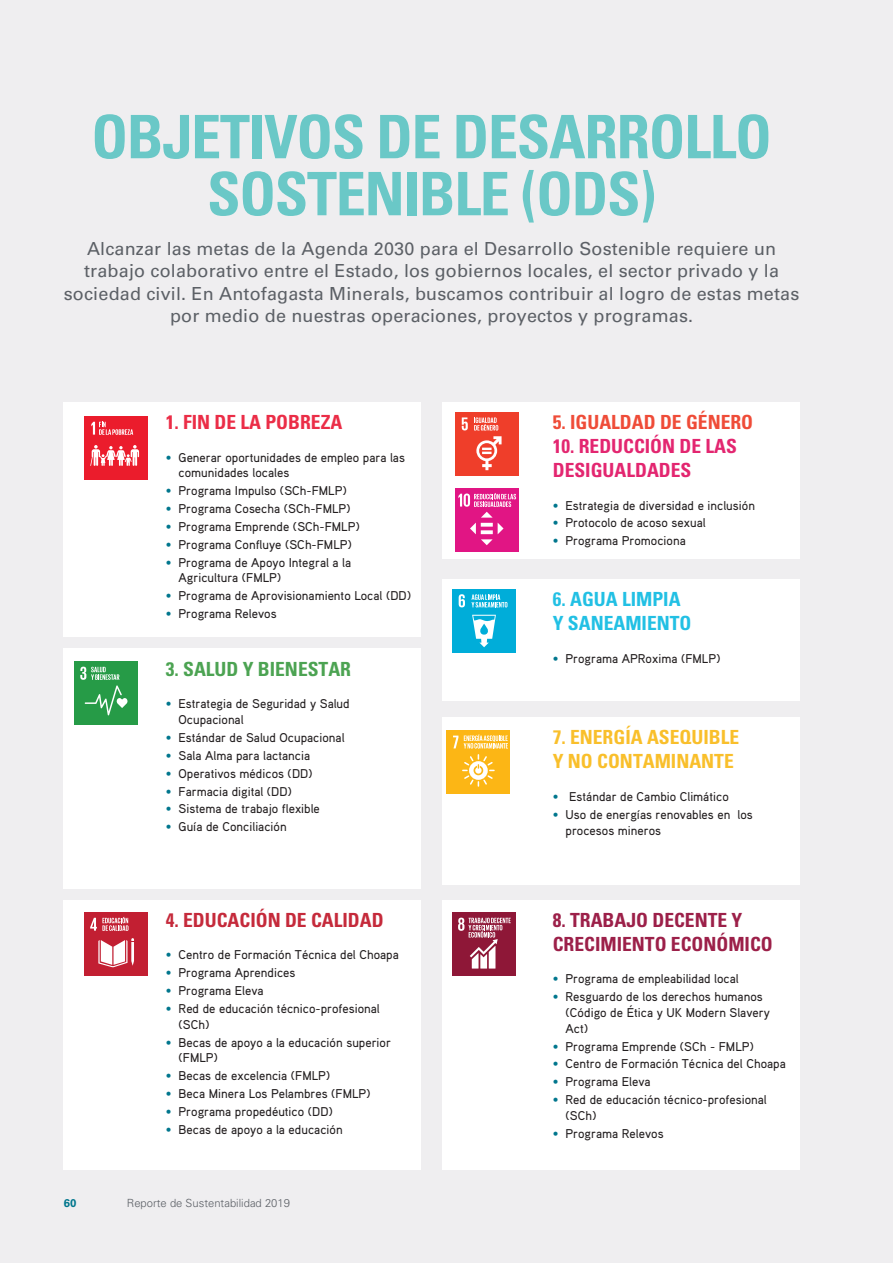
<style>
.page{position:relative;width:893px;height:1263px;background:#efeef0}
.page>*{position:absolute;margin:0;border:0;box-sizing:border-box;transform-origin:0 0}
.Page_Title__nivel_1{font:700 condensed 60px/57px "Univers LT Std";letter-spacing:-.02em;color:#6ac8c7;text-align:center}
.Heading__nivel_2{font:700 condensed 19.5px/24px "Univers LT Std";color:#9c2049}
.Heading__nivel_2-2{font:700 condensed 19.5px/24px "Univers LT Std";color:#f9bf2b}
.Heading__nivel_2-3{font:700 condensed 19.5px/24px "Univers LT Std";color:#e32670}
.Heading__nivel_2-4{font:700 condensed 19.5px/24px "Univers LT Std";color:#22c0e4}
.Heading__nivel_2-5{font:700 condensed 19.5px "Univers LT Std";color:#c52a3b}
.Heading__nivel_2-6{font:700 condensed 19.5px "Univers LT Std";color:#ef4c38}
.Heading__nivel_2-7{font:700 condensed 19.5px "Univers LT Std";color:#4ca352}
.Heading__nivel_2-8{font:700 condensed 19.5px "Univers LT Std";color:#eb2d47}
.Introduction{font:18px/22.5px "Univers LT Std";letter-spacing:.01em;color:#5c6066;text-align:center}
.t1{font:500 12.75px/15.8px "Aaux Pro OT";color:#231f20}
.t2{font:300 11.25px "Univers LT Std";color:#5c6066}
.t3{font:700 11.25px "Univers LT Std";color:#00768d}
.s1{color:#00768d}
</style>
<div class="page">
<div style="left:64px;top:402px;width:357px;height:234px;background:#fff"></div>
<div style="left:64px;top:649px;width:357px;height:240px;background:#fff"></div>
<div style="left:64px;top:900px;width:357px;height:269px;background:#fff"></div>
<div style="left:442px;top:402px;width:357px;height:156px;background:#fff"></div>
<div style="left:442px;top:579px;width:357px;height:122px;background:#fff"></div>
<div style="left:442px;top:717px;width:357px;height:168px;background:#fff"></div>
<div style="left:442px;top:900px;width:357px;height:269px;background:#fff"></div>
<div style="left:84px;top:416px;width:64px;height:64px;background:#eb1c2c"></div>
<svg style="left:90px;top:445px;width:49px;height:21px"></svg>
<svg style="left:91px;top:422px;width:42px;height:13px"></svg>
<div style="left:84px;top:912px;width:64px;height:64px;background:#c21f32"></div>
<svg style="left:98px;top:938px;width:36px;height:29px"></svg>
<svg style="left:90px;top:917px;width:39px;height:14px"></svg>
<div style="left:74px;top:661px;width:63px;height:64px;background:#269b47"></div>
<svg style="left:80px;top:667px;width:47px;height:48px"></svg>
<div style="left:455px;top:412px;width:64px;height:64px;background:#ef3e2a"></div>
<svg style="left:462px;top:417px;width:6px;height:13px"></svg>
<svg style="left:474px;top:417px;width:28px;height:53px"></svg>
<div style="left:455px;top:488px;width:64px;height:64px;background:#e11584"></div>
<svg style="left:458px;top:493px;width:58px;height:52px"></svg>
<div style="left:452px;top:589px;width:64px;height:64px;background:#00add9"></div>
<svg style="left:472px;top:615px;width:24px;height:32px"></svg>
<svg style="left:459px;top:594px;width:6px;height:13px"></svg>
<svg style="left:471px;top:594px;width:36px;height:13px"></svg>
<div style="left:446px;top:730px;width:64px;height:64px;background:#fcb615"></div>
<svg style="left:462px;top:754px;width:33px;height:33px"></svg>
<svg style="left:453px;top:736px;width:5px;height:12px"></svg>
<svg style="left:464px;top:734px;width:44px;height:14px"></svg>
<div style="left:452px;top:912px;width:64px;height:64px;background:#8e1737"></div>
<svg style="left:458px;top:918px;width:53px;height:50px"></svg>
<p class="Page_Title__nivel_1" style="left:91px;top:108px;width:682px">OBJETIVOS DE DESARROLLO<br>SOSTENIBLE (ODS)</p>
<p class="Introduction" style="left:64px;top:237px;width:737px">Alcanzar las metas de la Agenda 2030 para el Desarrollo Sostenible requiere un trabajo colaborativo entre el Estado, los gobiernos locales, el sector privado y la sociedad civil. En Antofagasta Minerals, buscamos contribuir al logro de estas metas por medio de nuestras operaciones, proyectos y programas.</p>
<p class="Heading__nivel_2-8" style="left:166px;top:410px;width:178px">1. FIN DE LA POBREZA</p>
<p class="t1" style="left:179px;top:449px;width:228px;text-indent:-13px"><span class="s1">•</span> Generar oportunidades de empleo para las comunidades locales</p>
<p class="t1" style="left:166px;top:482px;width:182px"><span class="s1">•</span> Programa Impulso (SCh-FMLP)</p>
<p class="t1" style="left:166px;top:500px;width:186px"><span class="s1">•</span> Programa Cosecha (SCh-FMLP)</p>
<p class="t1" style="left:166px;top:518px;width:195px"><span class="s1">•</span> Programa Emprende (SCh-FMLP)</p>
<p class="t1" style="left:166px;top:536px;width:188px"><span class="s1">•</span> Programa Confluye (SCh-FMLP)</p>
<p class="t1" style="left:179px;top:554px;width:174px;text-indent:-13px"><span class="s1">•</span> Programa de Apoyo Integral a la<br>Agricultura (FMLP)</p>
<p class="t1" style="left:166px;top:588px;width:247px"><span class="s1">•</span> Programa de Aprovisionamiento Local (DD)</p>
<p class="t1" style="left:166px;top:605px;width:112px"><span class="s1">•</span> Programa Relevos</p>
<p class="Heading__nivel_2-7" style="left:166px;top:657px;width:187px">3. SALUD Y BIENESTAR</p>
<p class="t1" style="left:179px;top:696px;width:173px;text-indent:-13px"><span class="s1">•</span> Estrategia de Seguridad y Salud<br>Ocupacional</p>
<p class="t1" style="left:166px;top:729px;width:180px"><span class="s1">•</span> Estándar de Salud Ocupacional</p>
<p class="t1" style="left:166px;top:747px;width:146px"><span class="s1">•</span> Sala Alma para lactancia</p>
<p class="t1" style="left:166px;top:765px;width:148px"><span class="s1">•</span> Operativos médicos (DD)</p>
<p class="t1" style="left:166px;top:783px;width:128px"><span class="s1">•</span> Farmacia digital (DD)</p>
<p class="t1" style="left:166px;top:801px;width:156px"><span class="s1">•</span> Sistema de trabajo flexible</p>
<p class="t1" style="left:166px;top:819px;width:123px"><span class="s1">•</span> Guía de Conciliación</p>
<p class="Heading__nivel_2-5" style="left:166px;top:908px;width:219px">4. EDUCACIÓN DE CALIDAD</p>
<p class="t1" style="left:166px;top:946px;width:234px"><span class="s1">•</span> Centro de Formación Técnica del Choapa</p>
<p class="t1" style="left:166px;top:964px;width:131px"><span class="s1">•</span> Programa Aprendices</p>
<p class="t1" style="left:166px;top:982px;width:99px"><span class="s1">•</span> Programa Eleva</p>
<p class="t1" style="left:179px;top:1000px;width:203px;text-indent:-13px"><span class="s1">•</span> Red de educación técnico-profesional (SCh)</p>
<p class="t1" style="left:179px;top:1034px;width:214px;text-indent:-13px"><span class="s1">•</span> Becas de apoyo a la educación superior (FMLP)</p>
<p class="t1" style="left:166px;top:1067px;width:166px"><span class="s1">•</span> Becas de excelencia (FMLP)</p>
<p class="t1" style="left:166px;top:1085px;width:206px"><span class="s1">•</span> Beca Minera Los Pelambres (FMLP)</p>
<p class="t1" style="left:166px;top:1103px;width:169px"><span class="s1">•</span> Programa propedéutico (DD)</p>
<p class="t1" style="left:166px;top:1121px;width:179px"><span class="s1">•</span> Becas de apoyo a la educación</p>
<p class="t3" style="left:64px;top:1197px;width:14px">60</p>
<p class="t2" style="left:127px;top:1196px;width:165px">Reporte de Sustentabilidad 2019</p>
<p class="Heading__nivel_2-6" style="left:553px;top:410px;width:202px">5. IGUALDAD DE GÉNERO</p>
<p class="Heading__nivel_2-3" style="left:553px;top:434px;width:186px">10. REDUCCIÓN DE LAS<br>DESIGUALDADES</p>
<p class="t1" style="left:553px;top:497px;width:204px"><span class="s1">•</span> Estrategia de diversidad e inclusión</p>
<p class="t1" style="left:553px;top:515px;width:154px"><span class="s1">•</span> Protocolo de acoso sexual</p>
<p class="t1" style="left:553px;top:533px;width:135px"><span class="s1">•</span> Programa Promociona</p>
<p class="Heading__nivel_2-4" style="left:553px;top:587px;width:140px">6. AGUA LIMPIA<br>Y SANEAMIENTO</p>
<p class="t1" style="left:553px;top:650px;width:169px"><span class="s1">•</span> Programa APRoxima (FMLP)</p>
<p class="Heading__nivel_2-2" style="left:553px;top:725px;width:188px">7. ENERGÍA ASEQUIBLE<br>Y NO CONTAMINANTE</p>
<p class="t1" style="left:553px;top:788px;width:178px"><span class="s1">•</span> Estándar de Cambio Climático</p>
<p class="t1" style="left:566px;top:806px;width:189px;text-indent:-13px"><span class="s1">•</span> Uso de energías renovables en los procesos mineros</p>
<p class="Heading__nivel_2" style="left:553px;top:907px;width:221px">8. TRABAJO DECENTE Y<br>CRECIMIENTO ECONÓMICO</p>
<p class="t1" style="left:553px;top:970px;width:188px"><span class="s1">•</span> Programa de empleabilidad local</p>
<p class="t1" style="left:566px;top:988px;width:206px;text-indent:-13px"><span class="s1">•</span> Resguardo de los derechos humanos (Código de Ética y UK Modern Slavery<br>Act)</p>
<p class="t1" style="left:553px;top:1038px;width:203px"><span class="s1">•</span> Programa Emprende (SCh - FMLP)</p>
<p class="t1" style="left:553px;top:1056px;width:234px"><span class="s1">•</span> Centro de Formación Técnica del Choapa</p>
<p class="t1" style="left:553px;top:1073px;width:99px"><span class="s1">•</span> Programa Eleva</p>
<p class="t1" style="left:566px;top:1091px;width:203px;text-indent:-13px"><span class="s1">•</span> Red de educación técnico-profesional (SCh)</p>
<p class="t1" style="left:553px;top:1125px;width:112px"><span class="s1">•</span> Programa Relevos</p>
</div>
